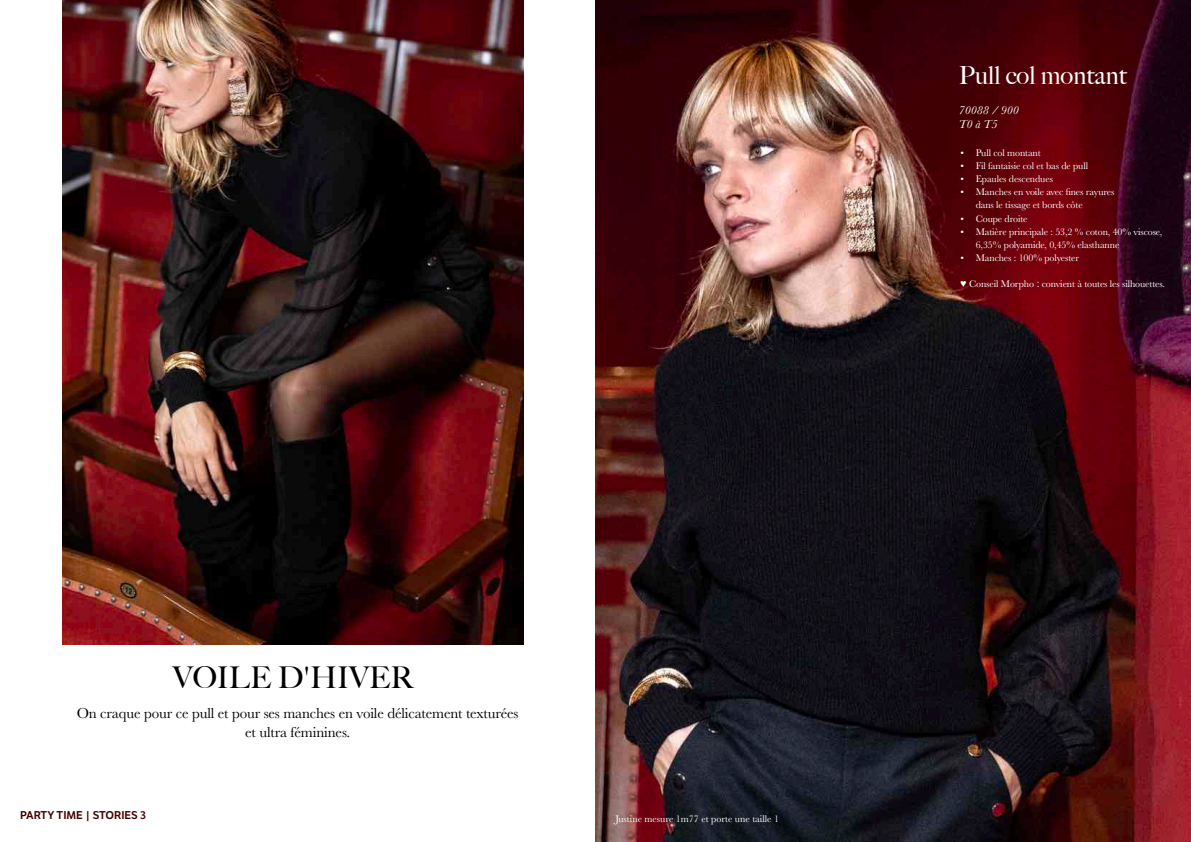
<style>
.page{position:relative;width:1191px;height:842px;background:#fff}
.page>*{position:absolute;margin:0;border:0;box-sizing:border-box;transform-origin:0 0}
.t1{font:500 30px "Big Caslon";color:#000}
.t2{font:500 25px "Big Caslon";color:#fff}
.t3{font:15px/19px "Baskerville";letter-spacing:-.01em;color:#000;text-align:center}
.t4{font:italic 12px/14.4px "Baskerville";color:#fff}
.t5{font:11px "LFT Etica SB";color:#430000}
.t6{font:10px/13px "Baskerville";letter-spacing:-.01em;color:#fff}
.s1{font-family:"Arial"}
</style>
<div class="page">
<img style="left:63px;top:0;width:460px;height:644px">
<img style="left:595px;top:0;width:596px;height:842px">
<h1 class="t1" style="left:173px;top:660px;width:242px">VOILE D'HIVER</h1>
<h3 class="t3" style="left:77px;top:704px;width:443px">On craque pour ce pull et pour ses manches en voile délicatement texturées et ultra féminines.</h3>
<p class="t5" style="left:20px;top:809px;width:128px">PARTY TIME | STORIES 3</p>
<p class="t6" style="left:615px;top:812px;width:165px">Justine mesure 1m77 et porte une taille 1</p>
<h2 class="t2" style="left:958px;top:61px;width:170px">Pull col montant</h2>
<p class="t4" style="left:958px;top:103px;width:62px">70088 / 900<br>T0 à T5</p>
<p class="t6" style="left:960px;top:147px;width:82px">• Pull col montant</p>
<p class="t6" style="left:960px;top:160px;width:129px">• Fil fantaisie col et bas de pull</p>
<p class="t6" style="left:960px;top:173px;width:94px">• Epaules descendues</p>
<p class="t6" style="left:975px;top:186px;width:140px;text-indent:-15px">• Manches en voile avec fines rayures dans le tissage et bords côte</p>
<p class="t6" style="left:960px;top:213px;width:69px">• Coupe droite</p>
<p class="t6" style="left:975px;top:226px;width:188px;text-indent:-15px">• Matière principale : 53,2 % coton, 40% viscose,<br>6,35% polyamide, 0,45% elasthanne</p>
<p class="t6" style="left:960px;top:252px;width:120px">• Manches : 100% polyester</p>
<p class="t6" style="left:960px;top:278px;width:206px"><span class="s1">♥</span> Conseil Morpho <span class="s1">:</span> convient à toutes les silhouettes.</p>
</div>
